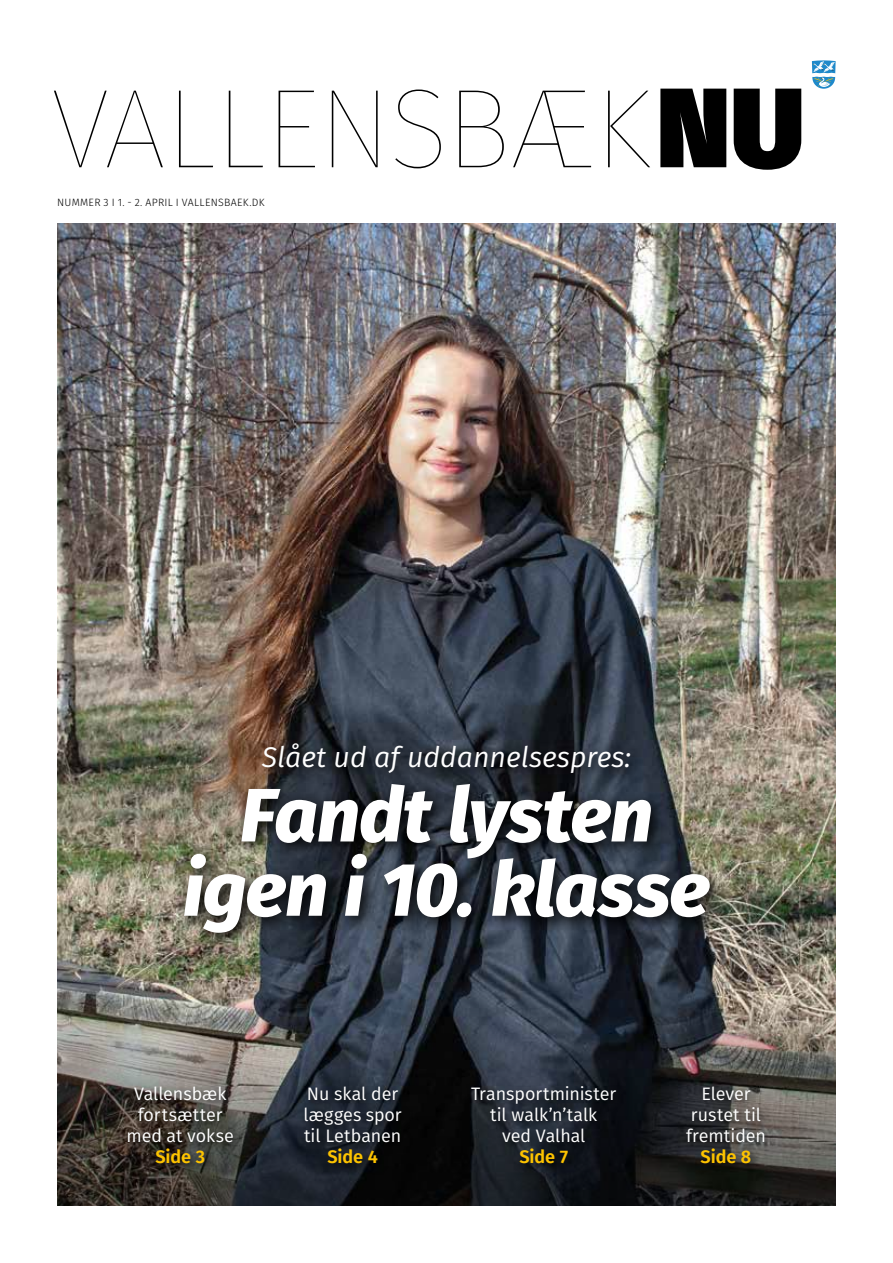
<style>
.page{position:relative;width:893px;height:1263px;background:#fff}
.page>*{position:absolute;margin:0;border:0;box-sizing:border-box;transform-origin:0 0}
.t1{font:112.65px "Fira Sans Hair";letter-spacing:-.02em;color:#000}
.t2{font:italic 800 75.6px/74.2px "Fira Sans";letter-spacing:-.01em;color:#fff;text-align:center}
.t3{font:italic 28.5px "Fira Sans";color:#fff}
.t4{font:600 18.15px "Fira Sans";letter-spacing:-.005em;color:#fdc300}
.t5{font:18px/21px "Fira Sans";letter-spacing:-.005em;color:#fff;text-align:center}
.t6{font:300 10.65px "Fira Sans";letter-spacing:.025em;color:#000}
.s1{font-family:"Fira Sans";font-weight:900}
</style>
<div class="page">
<img style="left:57px;top:223px;width:779px;height:721px">
<img style="left:57px;top:944px;width:779px;height:261px">
<svg style="left:123px;top:1081px;width:122px;height:94px"></svg>
<svg style="left:466px;top:1081px;width:161px;height:94px"></svg>
<svg style="left:298px;top:1081px;width:115px;height:94px"></svg>
<svg style="left:681px;top:1081px;width:95px;height:94px"></svg>
<svg style="left:175px;top:735px;width:552px;height:215px"></svg>
<svg style="left:812px;top:60px;width:24px;height:29px"></svg>
<h1 class="t1" style="left:50px;top:49px;width:755px">VALLENSBÆK<span class="s1">NU</span></h1>
<p class="t6" style="left:57px;top:194px;width:209px">NUMMER 3 I 1. - 2. APRIL I VALLENSBAEK.DK</p>
<h3 class="t3" style="left:262px;top:736px;width:371px">Slået ud af uddannelsespres:</h3>
<h2 class="t2" style="left:183px;top:772px;width:528px">Fandt lysten igen i 10. klasse</h2>
<p class="t5" style="left:126px;top:1083px;width:109px">Vallensbæk fortsætter med at vokse</p>
<p class="t4" style="left:155px;top:1142px;width:51px">Side 3</p>
<p class="t5" style="left:303px;top:1083px;width:100px;text-align:left">Nu skal der lægges spor til Letbanen</p>
<p class="t4" style="left:327px;top:1142px;width:52px">Side 4</p>
<p class="t5" style="left:471px;top:1083px;width:146px">Transportminister til walk’n’talk<br>ved Valhal</p>
<p class="t4" style="left:519px;top:1142px;width:50px">Side 7</p>
<p class="t5" style="left:686px;top:1083px;width:81px">Elever rustet til fremtiden</p>
<p class="t4" style="left:701px;top:1142px;width:52px">Side 8</p>
</div>
